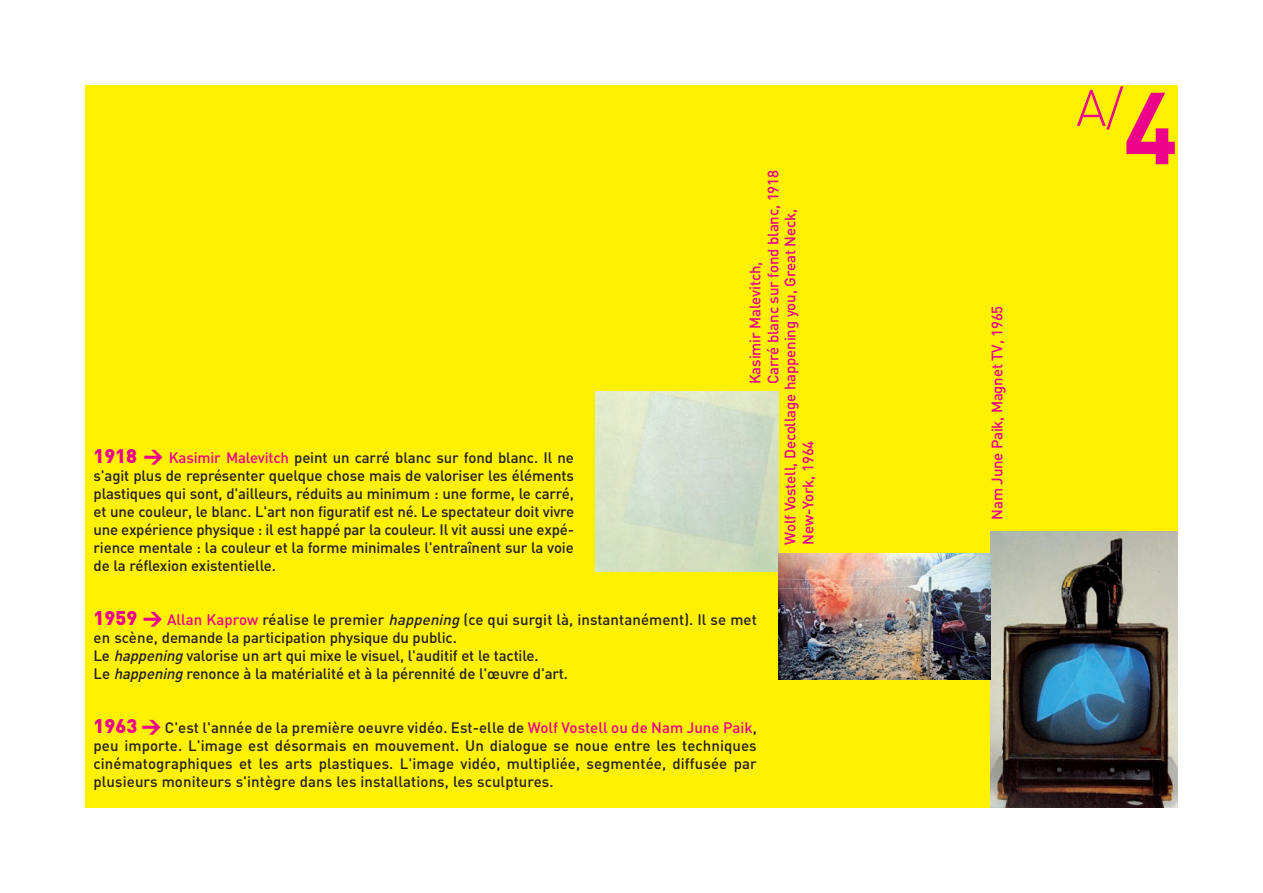
<style>
.page{position:relative;width:1263px;height:893px;background:#fff}
.page>*{position:absolute;margin:0;border:0;box-sizing:border-box;transform-origin:0 0}
.t1{font:300 50.25px "DIN";color:#ed028c}
.t2{font:500 15px/18px "DIN";letter-spacing:-.01em;color:#231f20;text-align:justify}
.t3{font:500 15px/18px "DIN";letter-spacing:-.01em;color:#ed028c}
.s1{font-weight:900;font-size:19.5px;color:#ed028c}
.s2{color:#ed028c}
.s3{font-style:italic}
.s4{font-weight:700;font-size:100.5px}
</style>
<div class="page">
<div style="left:85px;top:85px;width:1093px;height:723px;background:#fff101"></div>
<img style="left:596px;top:391px;width:182px;height:180px">
<img style="left:991px;top:531px;width:187px;height:277px">
<img style="left:778px;top:553px;width:213px;height:126px">
<p class="t3" style="left:748px;top:384px;width:216px;rotate:-90deg">Kasimir Malevitch,<br>Carré blanc sur fond blanc, 1918</p>
<p class="t3" style="left:783px;top:545px;width:337px;rotate:-90deg">Wolf Vostell, Decollage happening you, Great Neck,<br>New-York, 1964</p>
<p class="t2" style="left:94px;top:450px;width:482px"><span class="s1">1918 &gt;</span> <span class="s2">Kasimir Malevitch</span> peint un carré blanc sur fond blanc. Il ne s'agit plus de représenter quelque chose mais de valoriser les éléments plastiques qui sont, d'ailleurs, réduits au minimum : une forme, le carré, et une couleur, le blanc. L'art non figuratif est né. Le spectateur doit vivre une expérience physique : il est happé par la couleur. Il vit aussi une expé&shy;rience mentale : la couleur et la forme minimales l'entraînent sur la voie de la réflexion existentielle.</p>
<p class="t2" style="left:94px;top:612px;width:665px;text-align:left"><span class="s1">1959 &gt;</span> <span class="s2">Allan Kaprow</span> réalise le premier <span class="s3">happening</span>(ce qui surgit là, instantanément). Il se met en scène, demande la participation physique du public.<br>Le <span class="s3">happening</span>valorise un art qui mixe le visuel, l'auditif et le tactile.<br>Le <span class="s3">happening</span>renonce à la matérialité et à la pérennité de l'œuvre d'art.</p>
<p class="t2" style="left:94px;top:720px;width:665px"><span class="s1">1963 &gt;</span> C'est l'année de la première oeuvre vidéo. Est-elle de <span class="s2">Wolf Vostell ou de Nam June Paik</span>, peu importe. L'image est désormais en mouvement. Un dialogue se noue entre les techniques cinématographiques et les arts plastiques. L'image vidéo, multipliée, segmentée, diffusée par plusieurs moniteurs s'intègre dans les installations, les sculptures.</p>
<p class="t3" style="left:990px;top:520px;width:216px;rotate:-90deg">Nam June Paik, Magnet TV, 1965</p>
<h1 class="t1" style="left:1076px;top:90px;width:103px">A/<span class="s4">4</span></h1>
</div>
